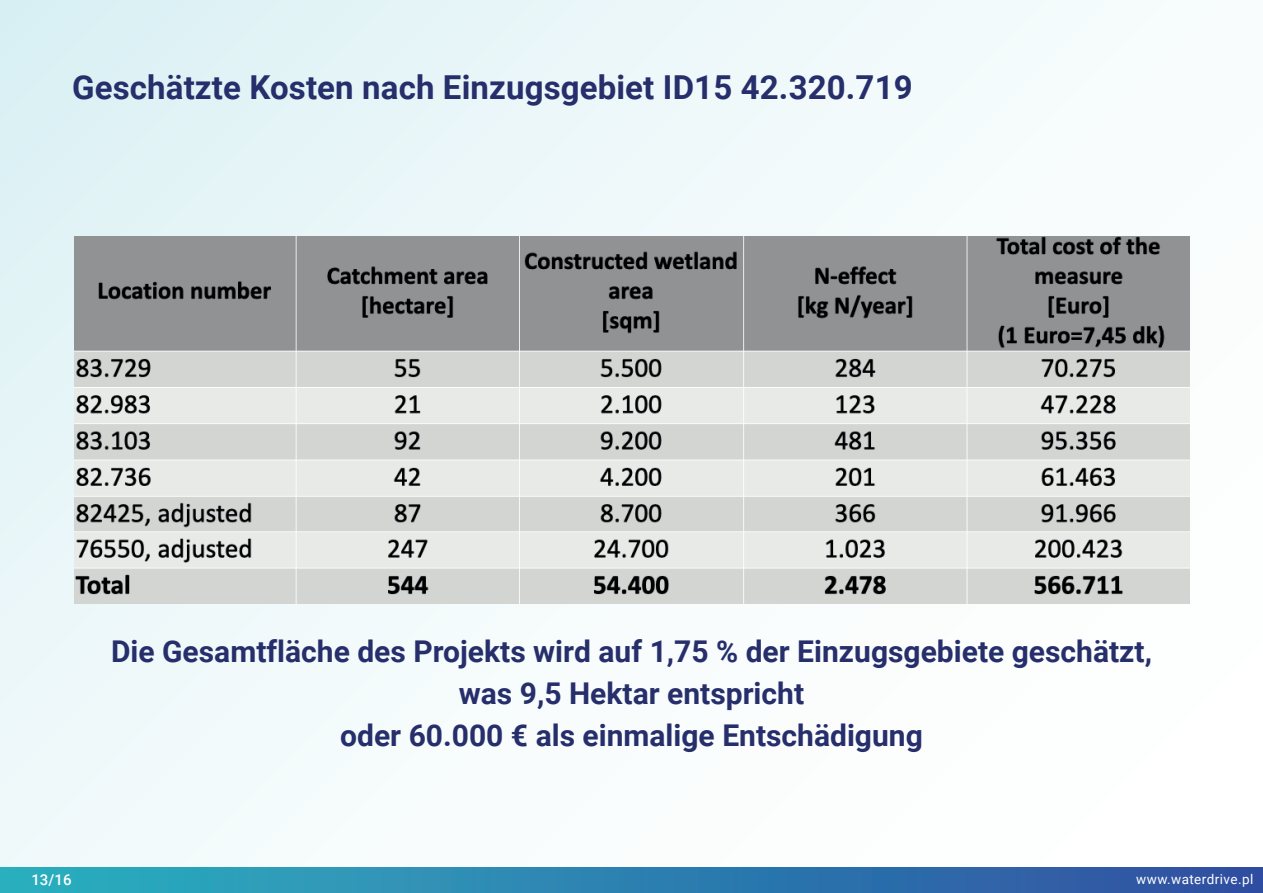
<style>
.page{position:relative;width:1263px;height:893px;background:#fff}
.page>*{position:absolute;margin:0;border:0;box-sizing:border-box;transform-origin:0 0}
.t1{font:700 33px "Roboto";letter-spacing:.005em;color:#262f6b}
.t2{font:700 30px/42px "Roboto";color:#262f6b;text-align:center}
.t3{font:500 15px "Roboto";color:#fff}
.t4{font:13.5px "Roboto";letter-spacing:.03em;color:#fff}
</style>
<div class="page">
<div style="left:0;top:0;width:1263px;height:892px;background:linear-gradient(to right,#e7f5f8,#fefffe)"></div>
<div style="left:0;top:867px;width:1263px;height:25px;background:linear-gradient(to right,#2bb2c0,#2f4ea1)"></div>
<img style="left:74px;top:236px;width:1116px;height:368px">
<p class="t1" style="left:72px;top:64px;width:842px">Geschätzte Kosten nach Einzugsgebiet ID15 42.320.719</p>
<p class="t2" style="left:111px;top:629px;width:1042px">Die Gesamtfläche des Projekts wird auf 1,75 % der Einzugsgebiete geschätzt, was 9,5 Hektar entspricht<br>oder 60.000 € als einmalige Entschädigung</p>
<p class="t3" style="left:31px;top:869px;width:42px">13/16</p>
<p class="t4" style="left:1136px;top:870px;width:119px">www.waterdrive.pl</p>
</div>
